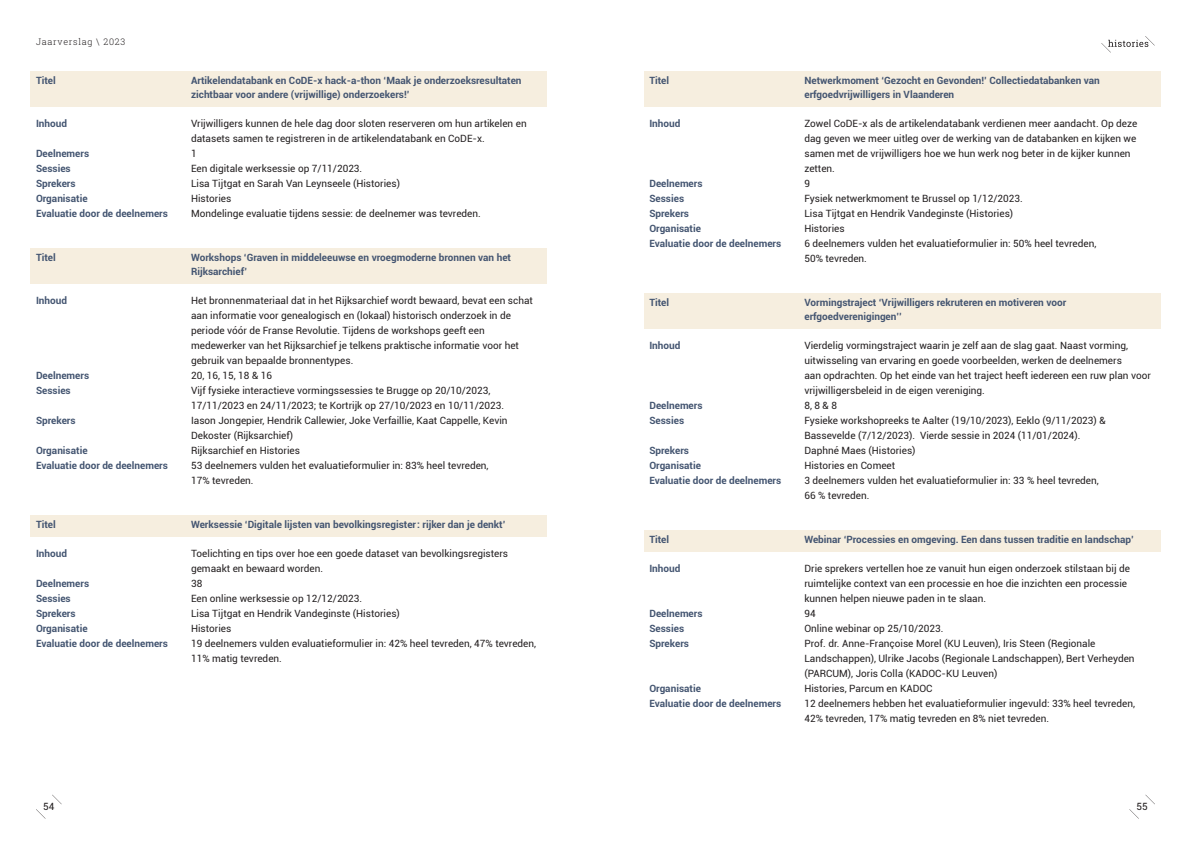
<style>
.page{position:relative;width:1191px;height:842px;background:#fff}
.page>*{position:absolute;margin:0;border:0;box-sizing:border-box;transform-origin:0 0}
.t1{font:10px/15px "Roboto";color:#231f20}
.Bijlagen_titel{font:700 10px/14px "Roboto";color:#445571}
.t2{font:300 9px "Roboto Slab";letter-spacing:.08em;color:#231f20}
</style>
<div class="page">
<svg style="left:52px;top:795px;width:10px;height:9px"></svg>
<svg style="left:1145px;top:795px;width:10px;height:9px"></svg>
<svg style="left:36px;top:809px;width:10px;height:10px"></svg>
<svg style="left:1129px;top:809px;width:9px;height:9px"></svg>
<svg style="left:1101px;top:36px;width:53px;height:17px"></svg>
<div style="left:30px;top:71px;width:517px;height:35px;background:#f6eedf"></div>
<div style="left:30px;top:248px;width:517px;height:35px;background:#f6eedf"></div>
<div style="left:30px;top:515px;width:517px;height:21px;background:#f6eedf"></div>
<div style="left:643px;top:71px;width:517px;height:35px;background:#f6eedf"></div>
<div style="left:643px;top:293px;width:517px;height:35px;background:#f6eedf"></div>
<div style="left:643px;top:530px;width:517px;height:21px;background:#f6eedf"></div>
<p class="t2" style="left:36px;top:36px;width:91px">Jaarverslag \ 2023</p>
<p class="Bijlagen_titel" style="left:36px;top:73px;width:21px">Titel</p>
<p class="Bijlagen_titel" style="left:191px;top:73px;width:332px">Artikelendatabank en CoDE-x hack-a-thon ‘Maak je onderzoeksresultaten zichtbaar voor andere (vrijwillige) onderzoekers!’</p>
<p class="Bijlagen_titel" style="left:36px;top:116px;width:33px">Inhoud</p>
<p class="t1" style="left:191px;top:116px;width:337px">Vrijwilligers kunnen de hele dag door sloten reserveren om hun artikelen en datasets samen te registreren in de artikelendatabank en CoDE-x.</p>
<p class="Bijlagen_titel" style="left:36px;top:146px;width:55px">Deelnemers</p>
<p class="t1" style="left:191px;top:146px;width:7px">1</p>
<p class="Bijlagen_titel" style="left:36px;top:161px;width:36px">Sessies</p>
<p class="t1" style="left:191px;top:161px;width:173px">Een digitale werksessie op 7/11/2023.</p>
<p class="Bijlagen_titel" style="left:36px;top:176px;width:41px">Sprekers</p>
<p class="t1" style="left:191px;top:176px;width:210px">Lisa Tijtgat en Sarah Van Leynseele (Histories)</p>
<p class="Bijlagen_titel" style="left:36px;top:191px;width:53px">Organisatie</p>
<p class="t1" style="left:191px;top:191px;width:42px">Histories</p>
<p class="Bijlagen_titel" style="left:36px;top:206px;width:133px">Evaluatie door de deelnemers</p>
<p class="t1" style="left:191px;top:206px;width:291px">Mondelinge evaluatie tijdens sessie: de deelnemer was tevreden.</p>
<p class="Bijlagen_titel" style="left:36px;top:250px;width:21px">Titel</p>
<p class="Bijlagen_titel" style="left:191px;top:250px;width:321px">Workshops ‘Graven in middeleeuwse en vroegmoderne bronnen van het<br>Rijksarchief’</p>
<p class="Bijlagen_titel" style="left:36px;top:293px;width:33px">Inhoud</p>
<p class="t1" style="left:191px;top:293px;width:343px">Het bronnenmateriaal dat in het Rijksarchief wordt bewaard, bevat een schat aan informatie voor genealogisch en (lokaal) historisch onderzoek in de periode vóór de Franse Revolutie. Tijdens de workshops geeft een medewerker van het Rijksarchief je telkens praktische informatie voor het gebruik van bepaalde bronnentypes.</p>
<p class="Bijlagen_titel" style="left:36px;top:368px;width:55px">Deelnemers</p>
<p class="t1" style="left:191px;top:368px;width:82px">20, 16, 15, 18 &amp; 16</p>
<p class="Bijlagen_titel" style="left:36px;top:383px;width:36px">Sessies</p>
<p class="t1" style="left:191px;top:383px;width:314px">Vijf fysieke interactieve vormingssessies te Brugge op 20/10/2023,<br>17/11/2023 en 24/11/2023; te Kortrijk op 27/10/2023 en 10/11/2023.</p>
<p class="Bijlagen_titel" style="left:36px;top:413px;width:41px">Sprekers</p>
<p class="t1" style="left:191px;top:413px;width:318px">Iason Jongepier, Hendrik Callewier, Joke Verfaillie, Kaat Cappelle, Kevin<br>Dekoster (Rijksarchief)</p>
<p class="Bijlagen_titel" style="left:36px;top:443px;width:53px">Organisatie</p>
<p class="t1" style="left:191px;top:443px;width:110px">Rijksarchief en Histories</p>
<p class="Bijlagen_titel" style="left:36px;top:458px;width:133px">Evaluatie door de deelnemers</p>
<p class="t1" style="left:191px;top:458px;width:299px">53 deelnemers vulden het evaluatieformulier in: 83% heel tevreden,<br>17% tevreden.</p>
<p class="Bijlagen_titel" style="left:36px;top:517px;width:21px">Titel</p>
<p class="Bijlagen_titel" style="left:191px;top:517px;width:316px">Werksessie ‘Digitale lijsten van bevolkingsregister: rijker dan je denkt’</p>
<p class="Bijlagen_titel" style="left:36px;top:546px;width:33px">Inhoud</p>
<p class="t1" style="left:191px;top:546px;width:318px">Toelichting en tips over hoe een goede dataset van bevolkingsregisters gemaakt en bewaard worden.</p>
<p class="Bijlagen_titel" style="left:36px;top:576px;width:55px">Deelnemers</p>
<p class="t1" style="left:191px;top:576px;width:13px">38</p>
<p class="Bijlagen_titel" style="left:36px;top:591px;width:36px">Sessies</p>
<p class="t1" style="left:191px;top:591px;width:173px">Een online werksessie op 12/12/2023.</p>
<p class="Bijlagen_titel" style="left:36px;top:606px;width:41px">Sprekers</p>
<p class="t1" style="left:191px;top:606px;width:210px">Lisa Tijtgat en Hendrik Vandeginste (Histories)</p>
<p class="Bijlagen_titel" style="left:36px;top:621px;width:53px">Organisatie</p>
<p class="t1" style="left:191px;top:621px;width:42px">Histories</p>
<p class="Bijlagen_titel" style="left:36px;top:636px;width:133px">Evaluatie door de deelnemers</p>
<p class="t1" style="left:191px;top:636px;width:346px">19 deelnemers vulden evaluatieformulier in: 42% heel tevreden, 47% tevreden,<br>11% matig tevreden.</p>
<p class="Bijlagen_titel" style="left:649px;top:73px;width:21px">Titel</p>
<p class="Bijlagen_titel" style="left:804px;top:73px;width:297px">Netwerkmoment ‘Gezocht en Gevonden!’ Collectiedatabanken van erfgoedvrijwilligers in Vlaanderen</p>
<p class="Bijlagen_titel" style="left:649px;top:116px;width:33px">Inhoud</p>
<p class="t1" style="left:804px;top:116px;width:334px">Zowel CoDE-x als de artikelendatabank verdienen meer aandacht. Op deze</p>
<p class="t1" style="left:804px;top:131px;width:333px">dag geven we meer uitleg over de werking van de databanken en kijken we samen met de vrijwilligers hoe we hun werk nog beter in de kijker kunnen zetten.</p>
<p class="Bijlagen_titel" style="left:649px;top:176px;width:55px">Deelnemers</p>
<p class="t1" style="left:804px;top:176px;width:7px">9</p>
<p class="Bijlagen_titel" style="left:649px;top:191px;width:36px">Sessies</p>
<p class="t1" style="left:804px;top:191px;width:220px">Fysiek netwerkmoment te Brussel op 1/12/2023.</p>
<p class="Bijlagen_titel" style="left:649px;top:206px;width:41px">Sprekers</p>
<p class="t1" style="left:804px;top:206px;width:210px">Lisa Tijtgat en Hendrik Vandeginste (Histories)</p>
<p class="Bijlagen_titel" style="left:649px;top:221px;width:53px">Organisatie</p>
<p class="t1" style="left:804px;top:221px;width:42px">Histories</p>
<p class="Bijlagen_titel" style="left:649px;top:236px;width:133px">Evaluatie door de deelnemers</p>
<p class="t1" style="left:804px;top:236px;width:293px">6 deelnemers vulden het evaluatieformulier in: 50% heel tevreden,<br>50% tevreden.</p>
<p class="Bijlagen_titel" style="left:649px;top:295px;width:21px">Titel</p>
<p class="Bijlagen_titel" style="left:804px;top:295px;width:263px">Vormingstraject ‘Vrijwilligers rekruteren en motiveren voor erfgoedverenigingen’’</p>
<p class="Bijlagen_titel" style="left:649px;top:338px;width:33px">Inhoud</p>
<p class="t1" style="left:804px;top:338px;width:348px">Vierdelig vormingstraject waarin je zelf aan de slag gaat. Naast vorming, uitwisseling van ervaring en goede voorbeelden, werken de deelnemers<br>aan opdrachten. Op het einde van het traject heeft iedereen een ruw plan voor vrijwilligersbeleid in de eigen vereniging.</p>
<p class="Bijlagen_titel" style="left:649px;top:398px;width:55px">Deelnemers</p>
<p class="t1" style="left:804px;top:398px;width:34px">8, 8 &amp; 8</p>
<p class="Bijlagen_titel" style="left:649px;top:413px;width:36px">Sessies</p>
<p class="t1" style="left:804px;top:413px;width:303px">Fysieke workshopreeks te Aalter (19/10/2023), Eeklo (9/11/2023) &amp;<br>Bassevelde (7/12/2023). Vierde sessie in 2024 (11/01/2024).</p>
<p class="Bijlagen_titel" style="left:649px;top:443px;width:41px">Sprekers</p>
<p class="t1" style="left:804px;top:443px;width:113px">Daphné Maes (Histories)</p>
<p class="Bijlagen_titel" style="left:649px;top:458px;width:53px">Organisatie</p>
<p class="t1" style="left:804px;top:458px;width:92px">Histories en Comeet</p>
<p class="Bijlagen_titel" style="left:649px;top:473px;width:133px">Evaluatie door de deelnemers</p>
<p class="t1" style="left:804px;top:473px;width:296px">3 deelnemers vulden het evaluatieformulier in: 33 % heel tevreden,<br>66 % tevreden.</p>
<p class="Bijlagen_titel" style="left:649px;top:532px;width:21px">Titel</p>
<p class="Bijlagen_titel" style="left:804px;top:532px;width:331px">Webinar ‘Processies en omgeving. Een dans tussen traditie en landschap’</p>
<p class="Bijlagen_titel" style="left:649px;top:561px;width:33px">Inhoud</p>
<p class="t1" style="left:804px;top:561px;width:327px">Drie sprekers vertellen hoe ze vanuit hun eigen onderzoek stilstaan bij de ruimtelijke context van een processie en hoe die inzichten een processie kunnen helpen nieuwe paden in te slaan.</p>
<p class="Bijlagen_titel" style="left:649px;top:606px;width:55px">Deelnemers</p>
<p class="t1" style="left:804px;top:606px;width:13px">94</p>
<p class="Bijlagen_titel" style="left:649px;top:621px;width:36px">Sessies</p>
<p class="t1" style="left:804px;top:621px;width:140px">Online webinar op 25/10/2023.</p>
<p class="Bijlagen_titel" style="left:649px;top:636px;width:41px">Sprekers</p>
<p class="t1" style="left:804px;top:636px;width:332px">Prof. dr. Anne-Françoise Morel (KU Leuven), Iris Steen (Regionale<br>Landschappen), Ulrike Jacobs (Regionale Landschappen), Bert Verheyden (PARCUM), Joris Colla (KADOC-KU Leuven)</p>
<p class="Bijlagen_titel" style="left:649px;top:681px;width:53px">Organisatie</p>
<p class="t1" style="left:804px;top:681px;width:130px">Histories, Parcum en KADOC</p>
<p class="Bijlagen_titel" style="left:649px;top:696px;width:133px">Evaluatie door de deelnemers</p>
<p class="t1" style="left:804px;top:696px;width:332px">12 deelnemers hebben het evaluatieformulier ingevuld: 33% heel tevreden,<br>42% tevreden, 17% matig tevreden en 8% niet tevreden.</p>
<p class="t1" style="left:43px;top:799px;width:13px">54</p>
<p class="t1" style="left:1136px;top:799px;width:13px">55</p>
</div>
